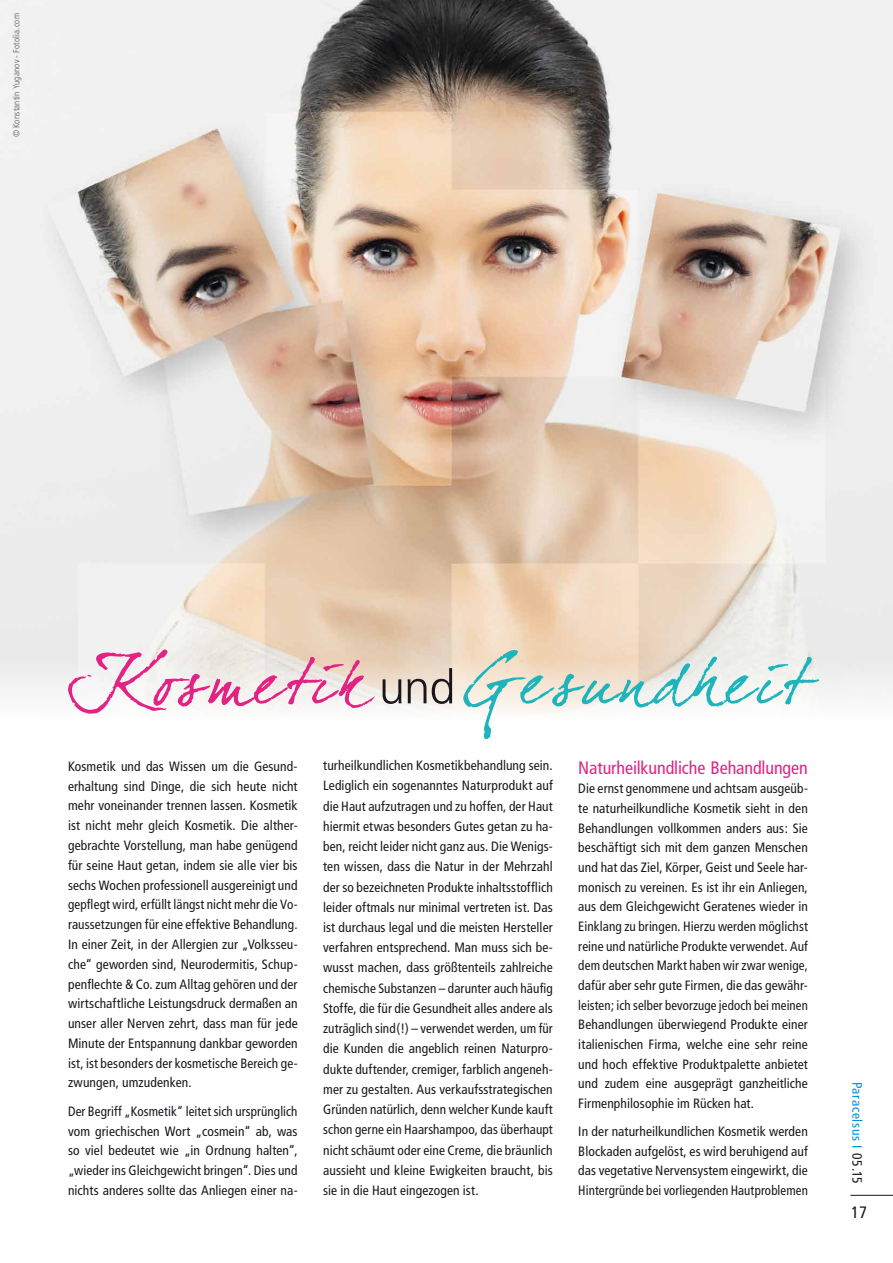
<style>
.page{position:relative;width:893px;height:1263px;background:#fff}
.page>*{position:absolute;margin:0;border:0;box-sizing:border-box;transform-origin:0 0}
.t1{font:condensed 18px "Frutiger";letter-spacing:-.005em;color:#e32384}
.t2{font:condensed 16.5px "Frutiger";color:#1a171c}
.t3{font:condensed 13.5px/20.2px "Frutiger";letter-spacing:.01em;color:#1a171c;text-align:justify}
.t4{font:condensed 13.5px "Frutiger";letter-spacing:.05em;color:#0092d6}
.t5{font:300 condensed 9px "Frutiger";letter-spacing:.02em;color:#58585a}
.s1{color:#1a171c}
</style>
<div class="page">
<img style="left:0;top:0;width:893px;height:710px">
<hr style="left:850px;top:1195px;width:43px;height:1px;background:#1a171c">
<svg style="left:68px;top:649px;width:307px;height:65px"></svg>
<svg style="left:383px;top:668px;width:69px;height:36px;background:#bdb3aa"></svg>
<svg style="left:463px;top:650px;width:356px;height:89px"></svg>
<p class="t5" style="left:11px;top:137px;width:126px;rotate:-90deg">© Konstantin Yuganov - Fotolia.com</p>
<p class="t3" style="left:68px;top:756px;width:231px;line-height:19.8px">Kosmetik und das Wissen um die Gesund&shy;erhaltung sind Dinge, die sich heute nicht mehr voneinander trennen lassen. Kosmetik ist nicht mehr gleich Kosmetik. Die alther&shy;gebrachte Vorstellung, man habe genügend für seine Haut getan, indem sie alle vier bis sechs Wochen professionell ausgereinigt und gepflegt wird, erfüllt längst nicht mehr die Vo&shy;raussetzungen für eine effektive Behandlung.<br>In einer Zeit, in der Allergien zur „Volksseu&shy;che“ geworden sind, Neurodermitis, Schup&shy;penflechte &amp; Co. zum Alltag gehören und der wirtschaftliche Leistungsdruck dermaßen an unser aller Nerven zehrt, dass man für jede Minute der Entspannung dankbar geworden ist, ist besonders der kosmetische Bereich ge&shy;zwungen, umzudenken.</p>
<p class="t3" style="left:68px;top:1101px;width:231px;line-height:19.8px">Der Begriff „Kosmetik“ leitet sich ursprünglich vom griechischen Wort „cosmein“ ab, was so viel bedeutet wie „in Ordnung halten“, „wieder ins Gleichgewicht bringen“. Dies und nichts anderes sollte das Anliegen einer na-</p>
<p class="t3" style="left:323px;top:755px;width:231px">turheilkundlichen Kosmetikbehandlung sein.<br>Lediglich ein sogenanntes Naturprodukt auf die Haut aufzutragen und zu hoffen, der Haut hiermit etwas besonders Gutes getan zu ha&shy;ben, reicht leider nicht ganz aus. Die Wenigs&shy;ten wissen, dass die Natur in der Mehrzahl der so bezeichneten Produkte inhaltsstofflich leider oftmals nur minimal vertreten ist. Das ist durchaus legal und die meisten Hersteller verfahren entsprechend. Man muss sich be&shy;wusst machen, dass größtenteils zahlreiche chemische Substanzen – darunter auch häufig Stoffe, die für die Gesundheit alles andere als zuträglich sind(!) – verwendet werden, um für die Kunden die angeblich reinen Naturpro&shy;dukte duftender, cremiger, farblich angeneh&shy;mer zu gestalten. Aus verkaufsstrategischen Gründen natürlich, denn welcher Kunde kauft schon gerne ein Haarshampoo, das überhaupt nicht schäumt oder eine Creme, die bräunlich aussieht und kleine Ewigkeiten braucht, bis sie in die Haut eingezogen ist.</p>
<h1 class="t1" style="left:578px;top:757px;width:231px">Naturheilkundliche Behandlungen</h1>
<p class="t3" style="left:578px;top:779px;width:231px;line-height:19.6px">Die ernst genommene und achtsam ausgeüb&shy;te naturheilkundliche Kosmetik sieht in den Behandlungen vollkommen anders aus: Sie beschäftigt sich mit dem ganzen Menschen und hat das Ziel, Körper, Geist und Seele har&shy;monisch zu vereinen. Es ist ihr ein Anliegen, aus dem Gleichgewicht Geratenes wieder in Einklang zu bringen. Hierzu werden möglichst reine und natürliche Produkte verwendet. Auf dem deutschen Markt haben wir zwar wenige, dafür aber sehr gute Firmen, die das gewähr&shy;leisten; ich selber bevorzuge jedoch bei meinen Behandlungen überwiegend Produkte einer italienischen Firma, welche eine sehr reine und hoch effektive Produktpalette anbietet und zudem eine ausgeprägt ganzheitliche Firmenphilosophie im Rücken hat.</p>
<p class="t3" style="left:578px;top:1121px;width:231px;line-height:19.6px">In der naturheilkundlichen Kosmetik werden Blockaden aufgelöst, es wird beruhigend auf das vegetative Nervensystem eingewirkt, die Hintergründe bei vorliegenden Hautproblemen</p>
<p class="t4" style="left:865px;top:1082px;width:104px;rotate:90deg">Paracelsus I <span class="s1">05.15</span></p>
<p class="t2" style="left:851px;top:1202px;width:17px">17</p>
</div>
